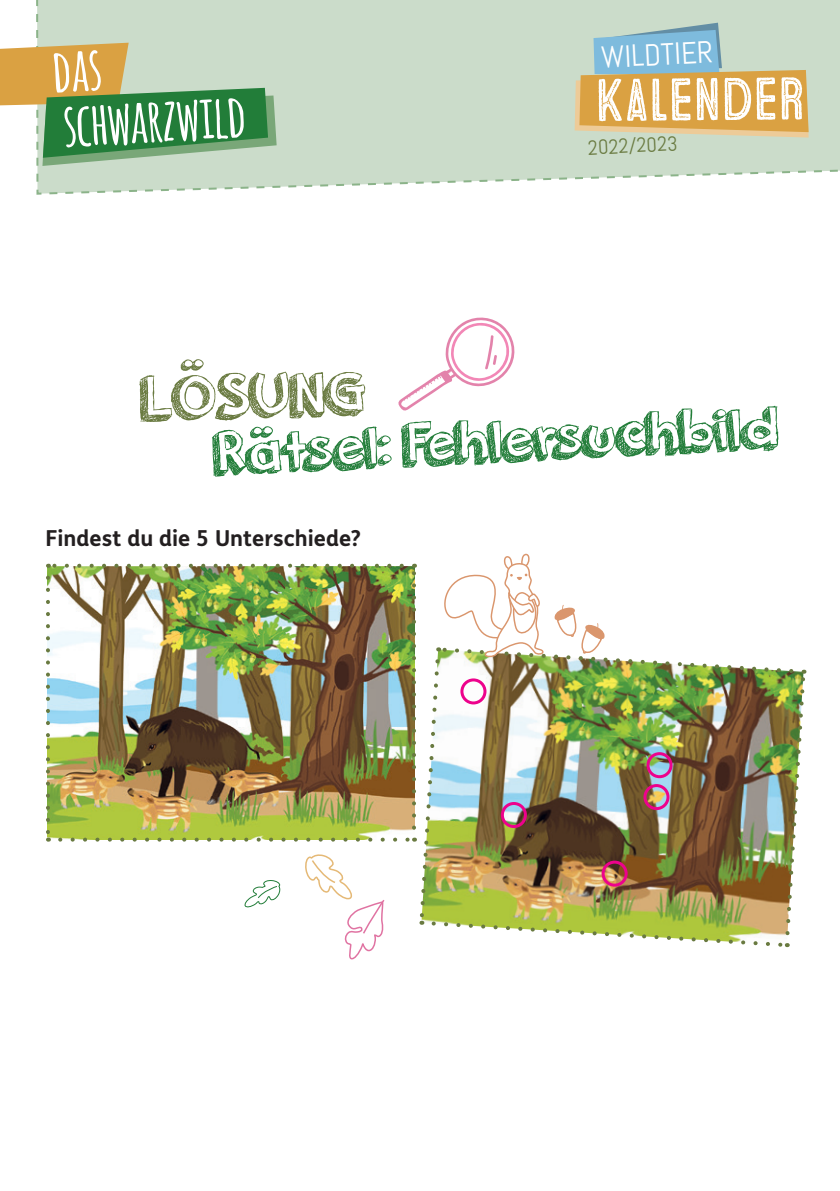
<style>
.page{position:relative;width:840px;height:1191px;background:#fff}
.page>*{position:absolute;margin:0;border:0;box-sizing:border-box;transform-origin:0 0}
.t1{font:63.8px "orangejuice";color:#227d39}
.t2{font:63.8px "orangejuice";color:#697a40}
.t3{font:60px "Microbrew Three Inline";letter-spacing:-.035em;color:#fff}
.t4{font:700 59.2px "Amatic";color:#fff}
.t5{font:30.8px "Abel";color:#fff}
.t6{font:700 22px "FS Me";color:#231f20}
.t7{font:20.4px "Abel";color:#697a40}
</style>
<div class="page">
<img style="left:46px;top:553px;width:761px;height:407px">
<svg style="left:398px;top:317px;width:117px;height:94px"></svg>
<div style="left:500px;top:802px;width:26px;height:26px;border:3px solid #ed028c;border-radius:50%"></div>
<div style="left:643px;top:784px;width:26px;height:26px;border:3px solid #ed028c;border-radius:50%"></div>
<div style="left:646px;top:752px;width:26px;height:26px;border:3px solid #ed028c;border-radius:50%"></div>
<div style="left:601px;top:860px;width:26px;height:26px;border:3px solid #ed028c;border-radius:50%"></div>
<div style="left:460px;top:678px;width:26px;height:26px;border:3px solid #ed028c;border-radius:50%"></div>
<svg style="left:0;top:0;width:839px;height:195px;background:#c1ceb2"></svg>
<h3 class="t4" style="left:61px;top:83px;width:183px;rotate:-3deg">schwarzwild</h3>
<h3 class="t5" style="left:600px;top:38px;width:113px;rotate:-3deg">WILDTIER</h3>
<h2 class="t3" style="left:594px;top:66px;width:213px">KALENDER</h2>
<p class="t7" style="left:587px;top:135px;width:91px;rotate:-3deg">2022/2023</p>
<h1 class="t2" style="left:139px;top:354px;width:227px;rotate:-1deg">LÖSUNG</h1>
<h1 class="t1" style="left:210px;top:410px;width:566px;rotate:-3deg">Rätsel: Fehlersuchbild</h1>
<p class="t6" style="left:45px;top:521px;width:317px">Findest du die 5 Unterschiede?</p>
</div>
